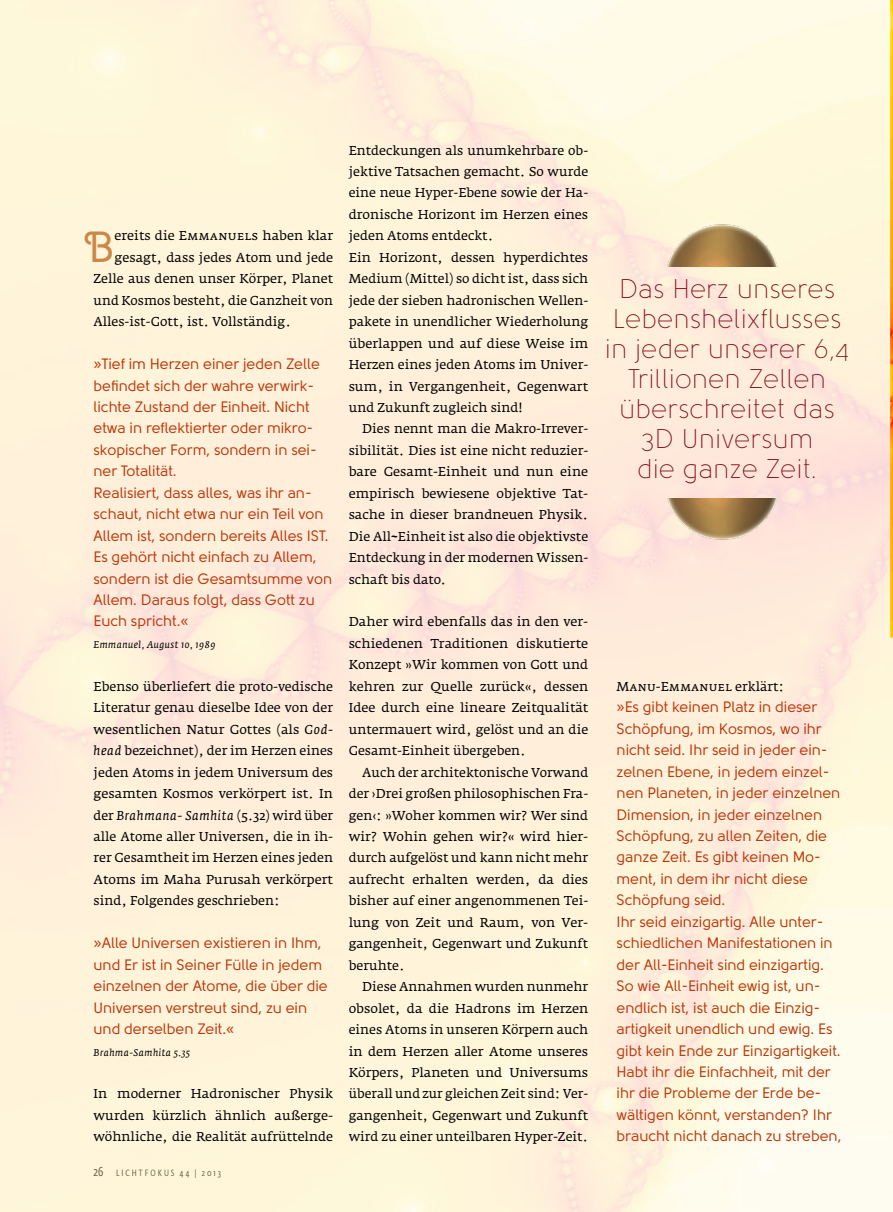
<style>
.page{position:relative;width:893px;height:1212px;background:#fff}
.page>*{position:absolute;margin:0;border:0;box-sizing:border-box;transform-origin:0 0}
.t1{font:43.35px "Solomon Normal Deco";color:#cc8745}
.t2{font:300 27px/30px "Solomon";color:#820d15;text-align:center}
.t3{font:15px/21.5px "Solomon";color:#ba3709}
.t4{font:12.75px/21.5px "Fedra Serif A Std";color:#000;text-align:justify}
.t5{font:italic 9.75px "Fedra Serif A Std";letter-spacing:.05em;color:#000}
.t6{font:9px "Fedra Sans Cond Std";letter-spacing:.23em;color:#575756}
.s1{font-style:italic}
.s2{font-size:12.75px}
.s3{font-weight:700}
</style>
<div class="page">
<img style="left:0;top:0;width:893px;height:1212px">
<img style="left:890px;top:0;width:3px;height:638px">
<img style="left:637px;top:219px;width:172px;height:47px">
<img style="left:637px;top:498px;width:172px;height:48px">
<h1 class="t1" style="left:85px;top:223px;width:31px">B</h1>
<p class="t4" style="left:115px;top:225px;width:220px">ereits die Emmanuels haben klar</p>
<p class="t4" style="left:115px;top:247px;width:220px">gesagt, dass jedes Atom und jede</p>
<p class="t4" style="left:94px;top:268px;width:241px">Zelle aus denen unser Körper, Planet</p>
<p class="t4" style="left:94px;top:289px;width:241px">und Kosmos besteht, die Ganzheit von</p>
<p class="t4" style="left:94px;top:311px;width:199px">Alles-ist-Gott, ist. Vollständig.</p>
<p class="t3" style="left:94px;top:353px;width:240px">»Tief im Herzen einer jeden Zelle befindet sich der wahre verwirk&shy;lichte Zustand der Einheit. Nicht etwa in reflektierter oder mikro&shy;skopischer Form, sondern in sei&shy;ner Totalität.<br>Realisiert, dass alles, was ihr an&shy;schaut, nicht etwa nur ein Teil von<br>Allem ist, sondern bereits Alles IST.<br>Es gehört nicht einfach zu Allem, sondern ist die Gesamtsumme von<br>Allem. Daraus folgt, dass Gott zu<br>Euch spricht.«</p>
<p class="t5" style="left:94px;top:638px;width:123px">Emmanuel, August 10, 1989</p>
<p class="t4" style="left:94px;top:676px;width:241px">Ebenso überliefert die proto-vedische Literatur genau dieselbe Idee von der wesentlichen Natur Gottes (als <span class="s1">God&shy;head</span> bezeichnet), der im Herzen eines jeden Atoms in jedem Universum des gesamten Kosmos verkörpert ist. In der <span class="s1">Brahmana- Samhita</span> (5.32) wird über alle Atome aller Universen, die in ih&shy;rer Gesamtheit im Herzen eines jeden Atoms im Maha Purusah verkörpert sind, Folgendes geschrieben:</p>
<p class="t3" style="left:94px;top:932px;width:236px">»Alle Universen existieren in Ihm, und Er ist in Seiner Fülle in jedem einzelnen der Atome, die über die<br>Universen verstreut sind, zu ein und derselben Zeit.«</p>
<p class="t5" style="left:94px;top:1046px;width:98px">Brahma-Samhita 5.35</p>
<p class="t4" style="left:94px;top:1083px;width:241px">In moderner Hadronischer Physik wurden kürzlich ähnlich außerge&shy;wöhnliche, die Realität aufrüttelnde</p>
<p class="t6" style="left:94px;top:1167px;width:39px"><span class="s2">26</span> LICHTF</p>
<p class="t6" style="left:150px;top:1167px;width:72px">OKUS 44 | 2013</p>
<p class="t4" style="left:349px;top:139px;width:241px;text-align:left">Entdeckungen als unumkehrbare ob&shy;jektive Tatsachen gemacht. So wurde eine neue Hyper-Ebene sowie der Ha&shy;dronische Horizont im Herzen eines jeden Atoms entdeckt.<br>Ein Horizont, dessen hyperdichtes Medium (Mittel) so dicht ist, dass sich jede der sieben hadronischen Wellen&shy;pakete in unendlicher Wiederholung überlappen und auf diese Weise im Herzen eines jeden Atoms im Univer&shy;sum, in Vergangenheit, Gegenwart und Zukunft zugleich sind!</p>
<p class="t4" style="left:349px;top:418px;width:241px;text-indent:14px">Dies nennt man die Makro-Irrever&shy;sibilität. Dies ist eine nicht reduzier&shy;bare Gesamt-Einheit und nun eine empirisch bewiesene objektive Tat&shy;sache in dieser brandneuen Physik.<br>Die All<span class="s3">~</span>Einheit ist also die objektivste Entdeckung in der modernen Wissen&shy;schaft bis dato.</p>
<p class="t4" style="left:349px;top:611px;width:241px">Daher wird ebenfalls das in den ver&shy;schiedenen Traditionen diskutierte Konzept »Wir kommen von Gott und kehren zur Quelle zurück«, dessen Idee durch eine lineare Zeitqualität untermauert wird, gelöst und an die Gesamt-Einheit übergeben.</p>
<p class="t4" style="left:349px;top:761px;width:241px;text-indent:14px">Auch der architektonische Vorwand der ›Drei großen philosophischen Fra&shy;gen‹: »Woher kommen wir? Wer sind wir? Wohin gehen wir?« wird hier&shy;durch aufgelöst und kann nicht mehr aufrecht erhalten werden, da dies bisher auf einer angenommenen Tei&shy;lung von Zeit und Raum, von Ver&shy;gangenheit, Gegenwart und Zukunft beruhte.</p>
<p class="t4" style="left:349px;top:976px;width:241px;text-indent:13px">Diese Annahmen wurden nunmehr obsolet, da die Hadrons im Herzen eines Atoms in unseren Körpern auch in dem Herzen aller Atome unseres Körpers, Planeten und Universums überall und zur gleichen Zeit sind: Ver&shy;gangenheit, Gegenwart und Zukunft wird zu einer unteilbaren Hyper-Zeit.</p>
<h2 class="t2" style="left:605px;top:274px;width:246px">Das Herz unseres<br>Lebenshelixflusses in jeder unserer 6,4<br>Trillionen Zellen überschreitet das<br>3D U niversum<br>die ganze Zeit.</h2>
<p class="t4" style="left:617px;top:676px;width:169px">Manu-Emmanuel erklärt:</p>
<p class="t3" style="left:617px;top:696px;width:226px">»Es gibt keinen Platz in dieser<br>Schöpfung, im Kosmos, wo ihr nicht seid. Ihr seid in jeder ein&shy;zelnen Ebene, in jedem einzel&shy;nen Planeten, in jeder einzelnen<br>Dimension, in jeder einzelnen<br>Schöpfung, zu allen Zeiten, die ganze Zeit. Es gibt keinen Mo&shy;ment, in dem ihr nicht diese<br>Schöpfung seid.<br>Ihr seid einzigartig. Alle unter&shy;schiedlichen Manifestationen in der All-Einheit sind einzigartig.<br>So wie All-Einheit ewig ist, un&shy;endlich ist, ist auch die Einzig&shy;artigkeit unendlich und ewig. Es gibt kein Ende zur Einzigartigkeit.<br>Habt ihr die Einfachheit, mit der ihr die Probleme der Erde be&shy;wältigen könnt, verstanden? Ihr braucht nicht danach zu streben,</p>
</div>
